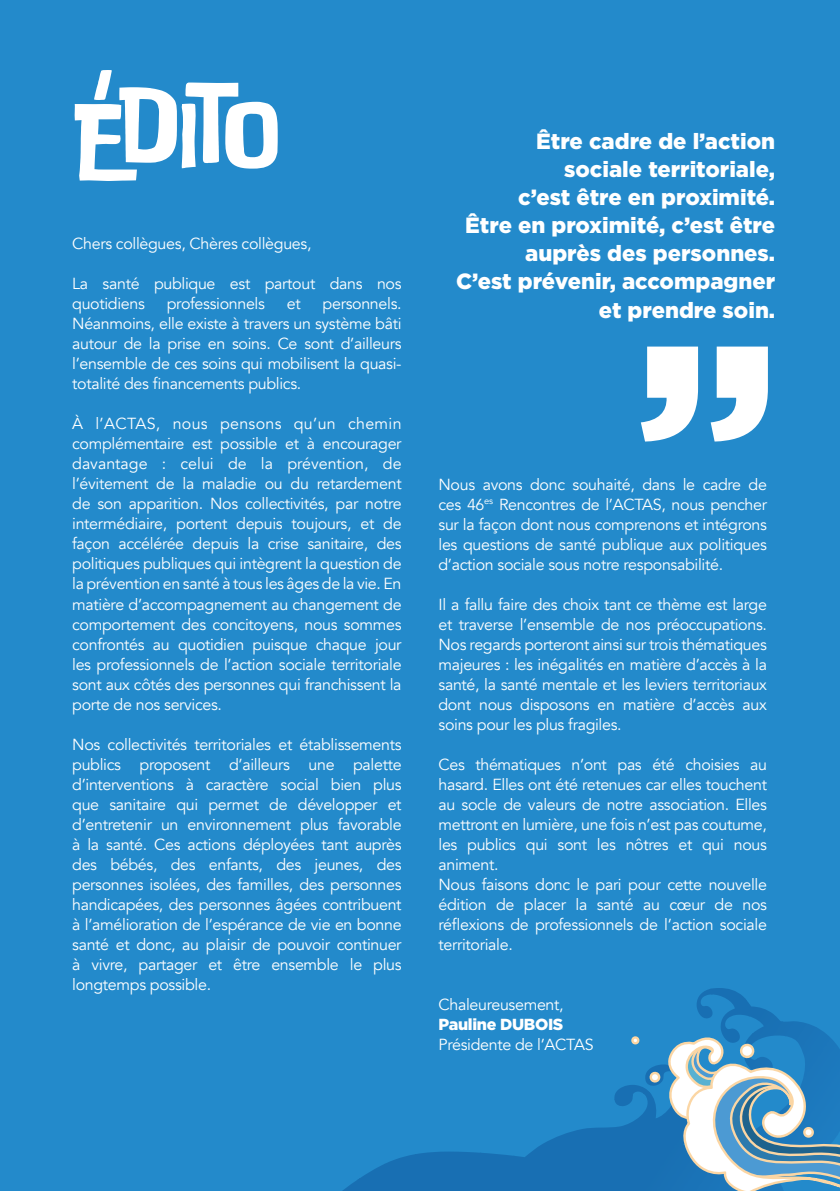
<style>
.page{position:relative;width:840px;height:1191px;background:#fff}
.page>*{position:absolute;margin:0;border:0;box-sizing:border-box;transform-origin:0 0}
.t1{font:102.2px "Do Ub Le Ba Ss";letter-spacing:-.01em;color:#fff}
.t2{font:900 22px "Gotham";color:#fff}
.t3{font:16px/20px "Avenir";letter-spacing:-.02em;color:#fff;text-align:justify}
.t4{font:900 16px "Gotham";letter-spacing:-.02em;color:#fff}
</style>
<div class="page">
<div style="left:0;top:0;width:839px;height:1191px;background:#238acb"></div>
<img style="left:714px;top:988px;width:30px;height:46px">
<img style="left:744px;top:998px;width:37px;height:36px">
<img style="left:342px;top:1172px;width:49px;height:19px">
<img style="left:357px;top:1163px;width:30px;height:17px">
<img style="left:614px;top:1085px;width:14px;height:14px">
<img style="left:697px;top:988px;width:17px;height:31px">
<svg style="left:628px;top:1034px;width:212px;height:157px"></svg>
<svg style="left:839px;top:0;width:1px;height:205px"></svg>
<svg style="left:640px;top:346px;width:127px;height:95px"></svg>
<p class="t1" style="left:72px;top:69px;width:209px">ÉDITO</p>
<p class="t3" style="left:72px;top:234px;width:240px">Chers collègues, Chères collègues,</p>
<p class="t3" style="left:72px;top:274px;width:331px">La santé publique est partout dans nos quotidiens</p>
<p class="t3" style="left:167px;top:294px;width:100px">professionnels</p>
<p class="t3" style="left:287px;top:294px;width:15px">et</p>
<p class="t3" style="left:72px;top:294px;width:331px;text-indent:250px">personnels.<br>Néanmoins, elle existe à travers un système bâti autour de la prise en soins. Ce sont d’ailleurs l’ensemble de ces soins qui mobilisent la quasi&shy;totalité des financements publics.</p>
<p class="t3" style="left:72px;top:414px;width:331px">À l’ACTAS, nous pensons qu’un chemin complémentaire est possible et à encourager davantage : celui de la prévention, de l’évitement de la maladie ou du retardement de son apparition. Nos collectivités, par notre intermédiaire, portent depuis toujours, et de façon accélérée depuis la crise sanitaire, des politiques publiques qui intègrent la question de la prévention en santé à tous les âges de la vie. En matière d’accompagnement au changement de comportement des concitoyens, nous sommes confrontés au quotidien puisque chaque jour les professionnels de l’action sociale territoriale sont aux côtés des personnes qui franchissent la porte de nos services.</p>
<p class="t3" style="left:72px;top:734px;width:331px">Nos collectivités territoriales et établissements publics proposent d’ailleurs une palette d’interventions à caractère social bien plus que sanitaire qui permet de développer et d’entretenir un environnement plus favorable à la santé. Ces actions déployées tant auprès des bébés, des enfants, des jeunes, des personnes isolées, des familles, des personnes handicapées, des personnes âgées contribuent à l’amélioration de l’espérance de vie en bonne santé et donc, au plaisir de pouvoir continuer à vivre, partager et être ensemble le plus longtemps possible.</p>
<p class="t2" style="left:536px;top:126px;width:240px">Être cadre de l’action</p>
<p class="t2" style="left:564px;top:154px;width:212px">sociale territoriale,</p>
<p class="t2" style="left:518px;top:182px;width:258px">c’est être en proximité.</p>
<p class="t2" style="left:465px;top:210px;width:311px">Être en proximité, c’est être</p>
<p class="t2" style="left:525px;top:238px;width:251px">auprès des personnes.</p>
<p class="t2" style="left:456px;top:266px;width:320px">C’est prévenir, accompagner</p>
<p class="t2" style="left:598px;top:295px;width:178px">et prendre soin.</p>
<p class="t3" style="left:438px;top:474px;width:330px">Nous avons donc souhaité, dans le cadre de ces 46<sup>es</sup> Rencontres de l’ACTAS, nous pencher sur la façon dont nous comprenons et intégrons les questions de santé publique aux politiques d’action sociale sous notre responsabilité.</p>
<p class="t3" style="left:438px;top:594px;width:330px">Il a fallu faire des choix tant ce thème est large et traverse l’ensemble de nos préoccupations.<br>Nos regards porteront ainsi sur trois thématiques majeures : les inégalités en matière d’accès à la santé, la santé mentale et les leviers territoriaux dont nous disposons en matière d’accès aux soins pour les plus fragiles.</p>
<p class="t3" style="left:438px;top:754px;width:330px">Ces thématiques n’ont pas été choisies au hasard. Elles ont été retenues car elles touchent au socle de valeurs de notre association. Elles mettront en lumière, une fois n’est pas coutume, les publics qui sont les nôtres et qui nous animent.</p>
<p class="t3" style="left:438px;top:874px;width:330px">Nous faisons donc le pari pour cette nouvelle édition de placer la santé au cœur de nos réflexions de professionnels de l’action sociale territoriale.</p>
<p class="t3" style="left:438px;top:994px;width:127px">Chaleureusement,</p>
<p class="t4" style="left:438px;top:1013px;width:126px">Pauline DUBOIS</p>
<p class="t3" style="left:438px;top:1034px;width:156px">Présidente de l’ACTAS</p>
</div>
